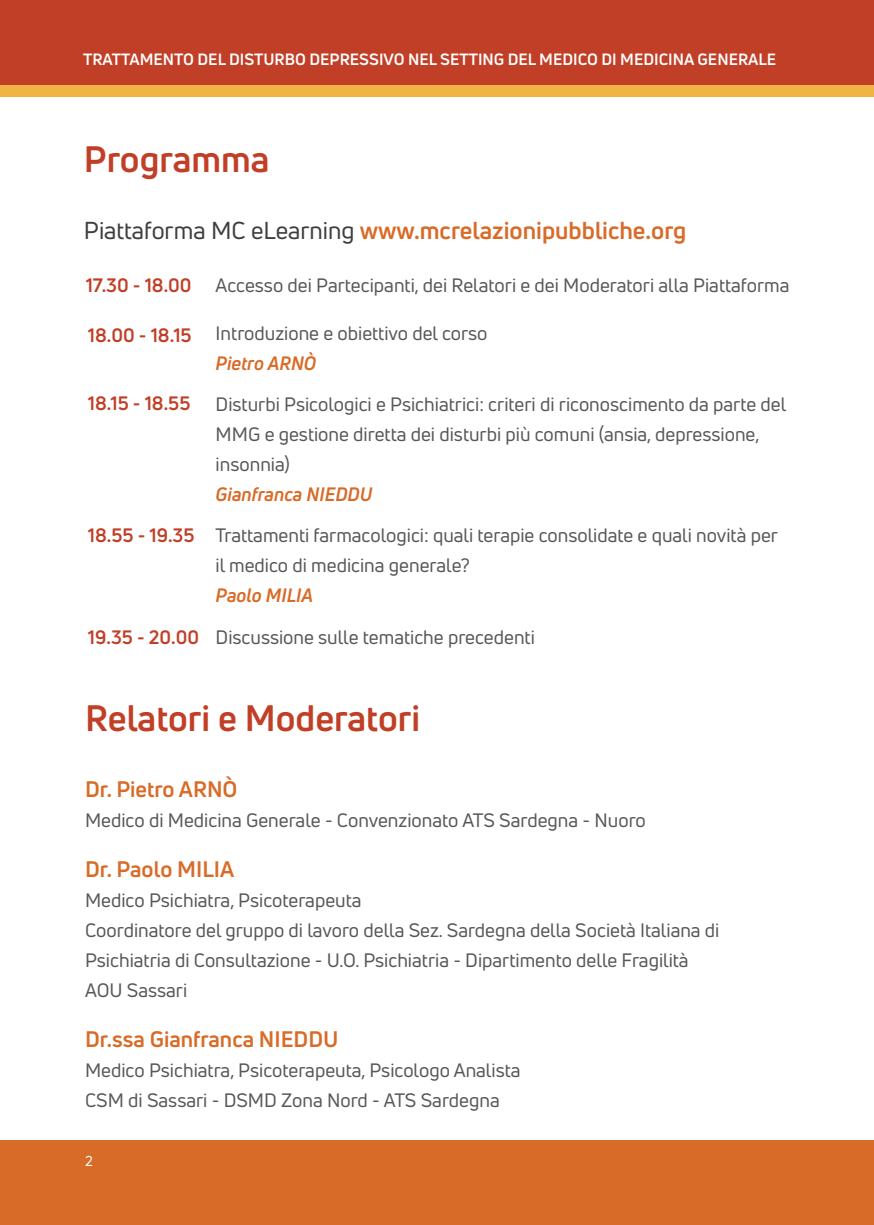
<style>
.page{position:relative;width:874px;height:1225px;background:#fff}
.page>*{position:absolute;margin:0;border:0;box-sizing:border-box;transform-origin:0 0}
.Gruppo_di_3{font:700 36px "Uni Neue";color:#c13f27}
.Gruppo_di_3_-_Copia{font:700 36px "Uni Neue";color:#c13f27}
.Gruppo_di_3-2{font:700 24px "Uni Neue";color:#d86b28}
.Gruppo_di_3-3{font:700 22px "Uni Neue";color:#d86b28}
.Gruppo_di_3-4{font:19px/30px "Uni Neue";color:#57585a}
.Orario{font:700 19px "Uni Neue";color:#c13f27}
.t1{font:700 16px "Uni Neue";color:#fff}
.t2{font:14px "Uni Neue";color:#fff}
.s1{font-weight:400;color:#3e3e3f}
.s2{font-weight:700;font-style:italic;color:#d86b28}
</style>
<div class="page">
<div style="left:0;top:1140px;width:873px;height:85px;background:#d86b28"></div>
<div style="left:0;top:0;width:873px;height:85px;background:#c13f27"></div>
<div style="left:0;top:85px;width:873px;height:11px;background:#f1b440"></div>
<p class="t1" style="left:83px;top:49px;width:694px">TRATTAMENTO DEL DISTURBO DEPRESSIVO NEL SETTING DEL MEDICO DI MEDICINA GENERALE</p>
<p class="Gruppo_di_3_-_Copia" style="left:84px;top:136px;width:187px">Programma</p>
<p class="Gruppo_di_3-2" style="left:84px;top:216px;width:603px"><span class="s1">Piattaforma MC eLearning</span> www.mcrelazionipubbliche.org</p>
<p class="Orario" style="left:86px;top:274px;width:107px">17.30 - 18.00</p>
<p class="Gruppo_di_3-4" style="left:215px;top:270px;width:575px">Accesso dei Partecipanti, dei Relatori e dei Moderatori alla Piattaforma</p>
<p class="Orario" style="left:88px;top:323px;width:105px">18.00 - 18.15</p>
<p class="Gruppo_di_3-4" style="left:215px;top:318px;width:273px">Introduzione e obiettivo del corso<br><span class="s2">Pietro ARNÒ</span></p>
<p class="Gruppo_di_3-4" style="left:215px;top:389px;width:571px">Disturbi Psicologici e Psichiatrici: criteri di riconoscimento da parte del MMG e gestione diretta dei disturbi più comuni (ansia, depressione, insonnia)<br><span class="s2">Gianfranca NIEDDU</span></p>
<p class="Gruppo_di_3-4" style="left:215px;top:520px;width:563px">Trattamenti farmacologici: quali terapie consolidate e quali novità per il medico di medicina generale?<br><span class="s2">Paolo MILIA</span></p>
<p class="Gruppo_di_3-4" style="left:215px;top:622px;width:320px">Discussione sulle tematiche precedenti</p>
<p class="Orario" style="left:88px;top:391px;width:104px">18.15 - 18.55</p>
<p class="Orario" style="left:88px;top:523px;width:108px">18.55 - 19.35</p>
<p class="Orario" style="left:88px;top:625px;width:113px">19.35 - 20.00</p>
<p class="Gruppo_di_3" style="left:85px;top:696px;width:336px">Relatori e Moderatori</p>
<p class="Gruppo_di_3-3" style="left:85px;top:775px;width:154px">Dr. Pietro ARNÒ</p>
<p class="Gruppo_di_3-4" style="left:85px;top:805px;width:562px">Medico di Medicina Generale - Convenzionato ATS Sardegna - Nuoro</p>
<p class="Gruppo_di_3-3" style="left:85px;top:855px;width:151px">Dr. Paolo MILIA</p>
<p class="Gruppo_di_3-4" style="left:85px;top:885px;width:635px">Medico Psichiatra, Psicoterapeuta<br>Coordinatore del gruppo di lavoro della Sez. Sardegna della Società Italiana di Psichiatria di Consultazione - U.O. Psichiatria - Dipartimento delle Fragilità AOU Sassari</p>
<p class="Gruppo_di_3-3" style="left:85px;top:1025px;width:255px">Dr.ssa Gianfranca NIEDDU</p>
<p class="Gruppo_di_3-4" style="left:85px;top:1055px;width:437px">Medico Psichiatra, Psicoterapeuta, Psicologo Analista</p>
<p class="Gruppo_di_3-4" style="left:85px;top:1085px;width:416px">CSM di Sassari - DSMD Zona Nord - ATS Sardegna</p>
<p class="t2" style="left:85px;top:1152px;width:9px">2</p>
</div>
